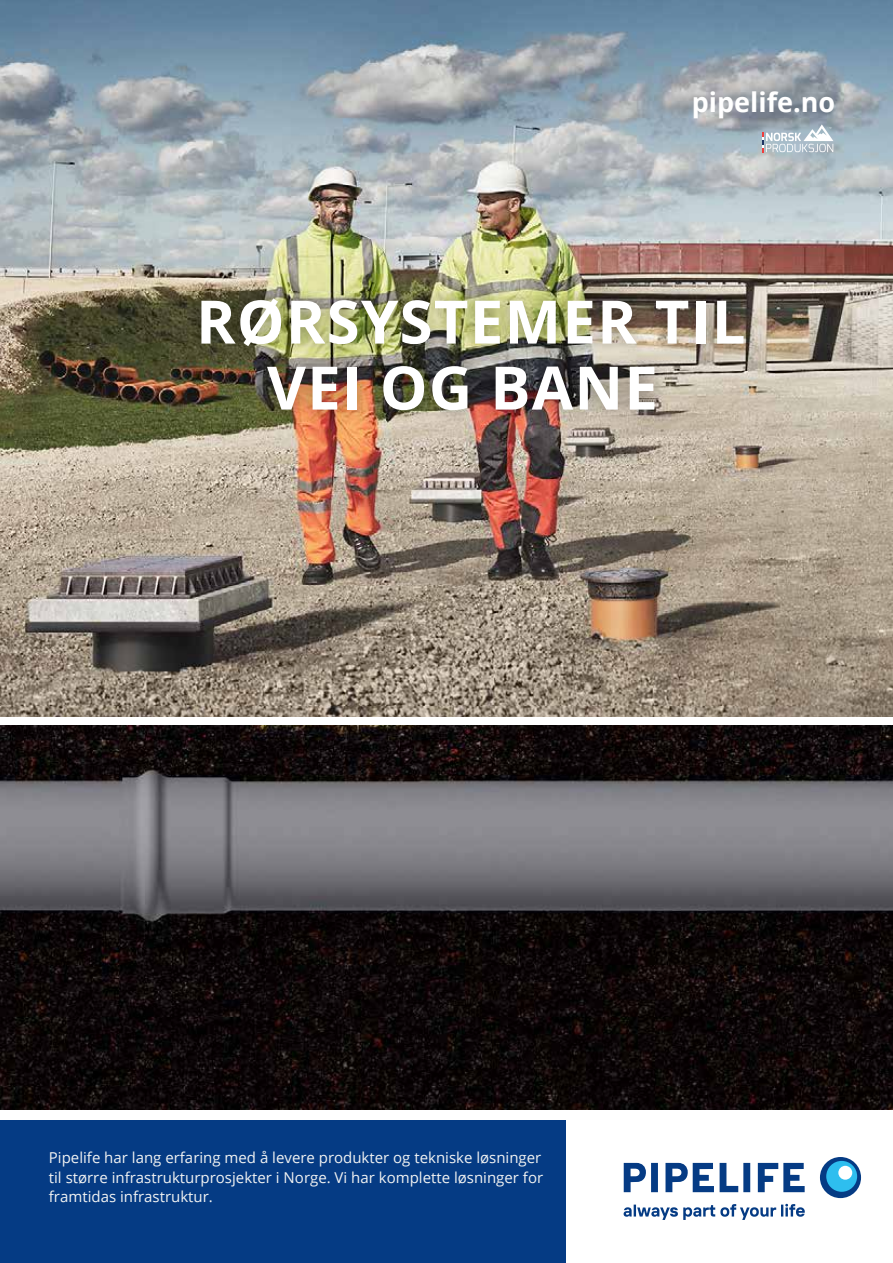
<style>
.page{position:relative;width:893px;height:1263px;background:#fff}
.page>*{position:absolute;margin:0;border:0;box-sizing:border-box;transform-origin:0 0}
.t1{font:700 60px/66px "Open Sans";letter-spacing:.02em;color:#fff;text-align:center}
.t2{font:700 27px "Open Sans";color:#fff}
.t3{font:15px/19.5px "Open Sans";color:#f2f3f3}
</style>
<div class="page">
<img style="left:0;top:0;width:893px;height:716px">
<div style="left:186px;top:284px;width:573px;height:141px;background:#000;opacity:.4"></div>
<div style="left:0;top:1120px;width:566px;height:143px;background:#053b84"></div>
<svg style="left:624px;top:1157px;width:237px;height:63px"></svg>
<div style="left:826px;top:1161px;width:31px;height:31px;background:#2ebeef;border-radius:50%"></div>
<div style="left:838px;top:1166px;width:14px;height:14px;background:#fff;border-radius:50%"></div>
<svg style="left:762px;top:124px;width:71px;height:28px"></svg>
<img style="left:0;top:725px;width:893px;height:385px">
<h2 class="t2" style="left:692px;top:84px;width:145px">pipelife.no</h2>
<h1 class="t1" style="left:196px;top:287px;width:551px">RØRSYSTEMER TIL<br>VEI OG BANE</h1>
<p class="t3" style="left:49px;top:1148px;width:496px">Pipelife har lang erfaring med å levere produkter og tekniske løsninger til større infrastrukturprosjekter i Norge. Vi har komplette løsninger for framtidas infrastruktur.</p>
</div>
